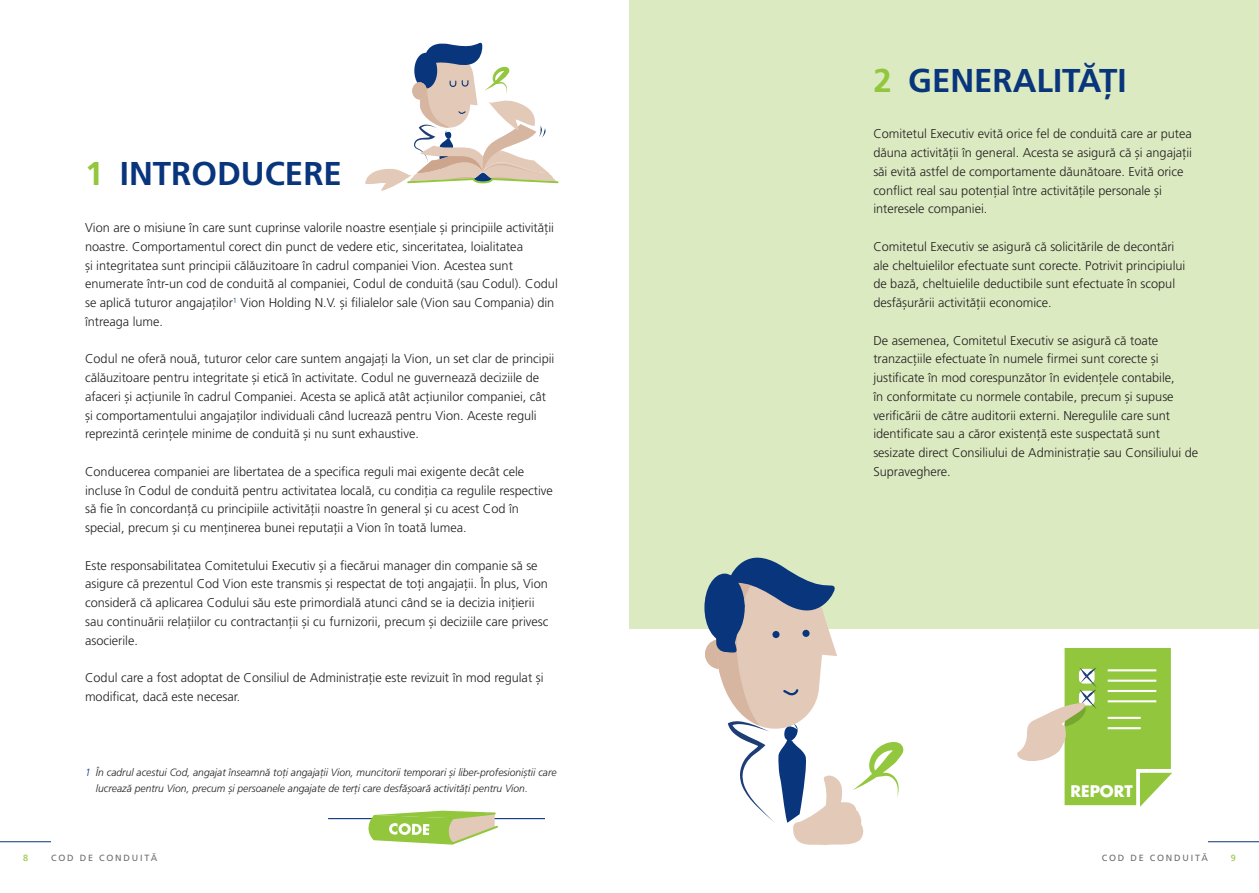
<style>
.page{position:relative;width:1259px;height:893px;background:#fff}
.page>*{position:absolute;margin:0;border:0;box-sizing:border-box;transform-origin:0 0}
.t1{font:700 33px "Frutiger LT Pro";color:#08357c}
.t2{font:700 15.6px "Futura";color:#fff}
.t3{font:300 12.75px/18.8px "Frutiger LT Pro";color:#231f20}
.t4{font:italic 300 10.5px/15.8px "Frutiger LT Pro";color:#231f20}
.t5{font:9px "Frutiger LT Pro";letter-spacing:.2em;color:#6c6d70}
.t6{font:9px "Frutiger LT Pro";color:#92c73d}
.s1{color:#92c73d}
.s2{color:#08357c}
</style>
<div class="page">
<hr style="left:0;top:841px;width:51px;height:1px;background:#08357c">
<hr style="left:1208px;top:841px;width:51px;height:1px;background:#08357c">
<svg style="left:365px;top:42px;width:193px;height:149px"></svg>
<hr style="left:328px;top:818px;width:216px;height:1px;background:#08357c">
<svg style="left:362px;top:811px;width:138px;height:34px"></svg>
<div style="left:629px;top:0;width:630px;height:628px;background:#dbeac1"></div>
<svg style="left:704px;top:557px;width:199px;height:288px"></svg>
<div style="left:1065px;top:649px;width:104px;height:155px;background:#92c73d"></div>
<div style="left:1064px;top:648px;width:106px;height:157px;border:2px solid #92c73d"></div>
<hr style="left:1107px;top:669px;width:49px;height:2px;background:#fff">
<hr style="left:1107px;top:680px;width:49px;height:2px;background:#fff">
<hr style="left:1107px;top:690px;width:49px;height:2px;background:#fff">
<hr style="left:1107px;top:700px;width:49px;height:2px;background:#fff">
<div style="left:1136px;top:769px;width:36px;height:38px;border:2px solid #fff"></div>
<svg style="left:1139px;top:772px;width:33px;height:35px"></svg>
<hr style="left:1107px;top:717px;width:33px;height:2px;background:#fff">
<hr style="left:1107px;top:727px;width:33px;height:2px;background:#fff">
<svg style="left:1017px;top:667px;width:80px;height:98px"></svg>
<h1 class="t1" style="left:85px;top:154px;width:258px"><span class="s1">1</span> INTRODUCERE</h1>
<p class="t3" style="left:85px;top:218px;width:474px">Vion are o misiune în care sunt cuprinse valorile noastre esențiale și principiile activității noastre. Comportamentul corect din punct de vedere etic, sinceritatea, loialitatea<br>și integritatea sunt principii călăuzitoare în cadrul companiei Vion. Acestea sunt enumerate într-un cod de conduită al companiei, Codul de conduită (sau Codul). Codul se aplică tuturor angajaților<sup>1</sup> Vion Holding N.V. și filialelor sale (Vion sau Compania) din întreaga lume.</p>
<p class="t3" style="left:85px;top:350px;width:471px">Codul ne oferă nouă, tuturor celor care suntem angajați la Vion, un set clar de principii călăuzitoare pentru integritate și etică în activitate. Codul ne guvernează deciziile de afaceri și acțiunile în cadrul Companiei. Acesta se aplică atât acțiunilor companiei, cât și comportamentului angajaților individuali când lucrează pentru Vion. Aceste reguli reprezintă cerințele minime de conduită și nu sunt exhaustive.</p>
<p class="t3" style="left:85px;top:462px;width:469px">Conducerea companiei are libertatea de a specifica reguli mai exigente decât cele incluse în Codul de conduită pentru activitatea locală, cu condiția ca regulile respective să fie în concordanță cu principiile activității noastre în general și cu acest Cod în special, precum și cu menținerea bunei reputații a Vion în toată lumea.</p>
<p class="t3" style="left:85px;top:556px;width:465px">Este responsabilitatea Comitetului Executiv și a fiecărui manager din companie să se asigure că prezentul Cod Vion este transmis și respectat de toți angajații. În plus, Vion consideră că aplicarea Codului său este primordială atunci când se ia decizia inițierii sau continuării relațiilor cu contractanții și cu furnizorii, precum și deciziile care privesc asocierile.</p>
<p class="t3" style="left:85px;top:668px;width:460px">Codul care a fost adoptat de Consiliul de Administrație este revizuit în mod regulat și modificat, dacă este necesar.</p>
<p class="t4" style="left:96px;top:764px;width:462px;text-indent:-11px"><span class="s2">1</span> În cadrul acestui Cod, angajat înseamnă toți angajații Vion, muncitorii temporari și liber-profesioniștii care lucrează pentru Vion, precum și persoanele angajate de terți care desfășoară activități pentru Vion.</p>
<h1 class="t1" style="left:873px;top:61px;width:255px"><span class="s1">2</span> GENERALITĂȚI</h1>
<p class="t3" style="left:873px;top:125px;width:320px">Comitetul Executiv evită orice fel de conduită care ar putea dăuna activității în general. Acesta se asigură că și angajații săi evită astfel de comportamente dăunătoare. Evită orice conflict real sau potențial între activitățile personale și interesele companiei.</p>
<p class="t3" style="left:873px;top:237px;width:313px">Comitetul Executiv se asigură că solicitările de decontări ale cheltuielilor efectuate sunt corecte. Potrivit principiului de bază, cheltuielile deductibile sunt efectuate în scopul desfășurării activității economice.</p>
<p class="t3" style="left:873px;top:331px;width:326px">De asemenea, Comitetul Executiv se asigură că toate tranzacțiile efectuate în numele firmei sunt corecte și justificate în mod corespunzător în evidențele contabile,<br>în conformitate cu normele contabile, precum și supuse verificării de către auditorii externi. Neregulile care sunt identificate sau a căror existență este suspectată sunt sesizate direct Consiliului de Administrație sau Consiliului de Supraveghere.</p>
<p class="t2" style="left:1070px;top:781px;width:64px">REPORT</p>
<p class="t6" style="left:23px;top:853px;width:7px">8</p>
<p class="t5" style="left:51px;top:853px;width:108px">COD DE CONDUITĂ</p>
<p class="t5" style="left:1101px;top:853px;width:108px">COD DE CONDUITĂ</p>
<p class="t6" style="left:1231px;top:853px;width:7px">9</p>
</div>
